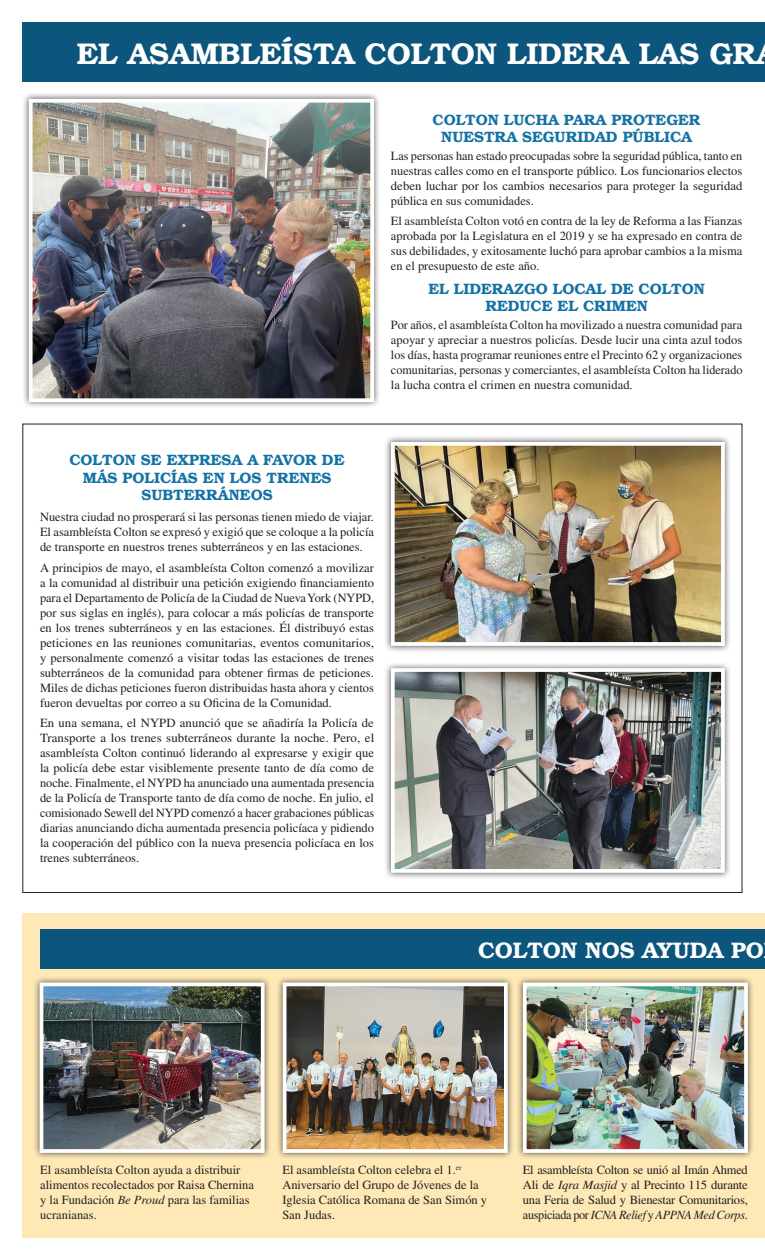
<style>
.page{position:relative;width:765px;height:1260px;background:#fff}
.page>*{position:absolute;margin:0;border:0;box-sizing:border-box;transform-origin:0 0}
.t1{font:600 30px "Bookman";color:#fff}
.t2{font:600 22.5px "Bookman";color:#fff}
.t3{font:600 15px/17.5px "Bookman";color:#1472a4;text-align:center}
.t4{font:12.5px/15px "Times";color:#231f20;text-align:justify}
.s1{font-style:italic}
</style>
<div class="page">
<div style="left:22px;top:913px;width:743px;height:325px;background:#fee9b6"></div>
<div style="left:23px;top:22px;width:742px;height:60px;background:#0c557d"></div>
<div style="left:40px;top:930px;width:725px;height:39px;background:#0c557d"></div>
<div style="left:22px;top:92px;width:359px;height:317px;background:#231f20;opacity:.75"></div>
<img style="left:34px;top:104px;width:335px;height:293px">
<div style="left:29px;top:99px;width:345px;height:303px;border:4px solid #fff"></div>
<div style="left:33px;top:976px;width:238px;height:184px;background:#231f20;opacity:.75"></div>
<img style="left:45px;top:988px;width:215px;height:160px">
<div style="left:40px;top:983px;width:225px;height:170px;border:4px solid #fff"></div>
<div style="left:276px;top:976px;width:238px;height:184px;background:#231f20;opacity:.75"></div>
<img style="left:288px;top:988px;width:215px;height:160px">
<div style="left:283px;top:983px;width:225px;height:170px;border:4px solid #fff"></div>
<div style="left:516px;top:976px;width:239px;height:184px;background:#231f20;opacity:.75"></div>
<img style="left:528px;top:988px;width:215px;height:160px">
<div style="left:523px;top:983px;width:225px;height:170px;border:4px solid #fff"></div>
<div style="left:384px;top:435px;width:347px;height:217px;background:#231f20;opacity:.75"></div>
<img style="left:396px;top:447px;width:324px;height:194px">
<div style="left:391px;top:442px;width:334px;height:204px;border:4px solid #fff"></div>
<div style="left:384px;top:661px;width:347px;height:219px;background:#231f20;opacity:.75"></div>
<img style="left:396px;top:673px;width:324px;height:195px">
<div style="left:391px;top:668px;width:334px;height:205px;border:4px solid #fff"></div>
<h1 class="t1" style="left:77px;top:36px;width:681px">EL ASAMBLEÍSTA COLTON LIDERA LAS GR</h1>
<p class="t3" style="left:433px;top:111px;width:270px">COLTON LUCHA PARA PROTEGER<br>NUESTRA SEGURIDAD PÚBLICA</p>
<p class="t4" style="left:391px;top:148px;width:353px">Las personas han estado preocupadas sobre la seguridad pública, tanto en nuestras calles como en el transporte público. Los funcionarios electos deben luchar por los cambios necesarios para proteger la seguridad pública en sus comunidades.</p>
<p class="t4" style="left:391px;top:214px;width:353px">El asambleísta Colton votó en contra de la ley de Reforma a las Fianzas aprobada por la Legislatura en el 2019 y se ha expresado en contra de sus debilidades, y exitosamente luchó para aprobar cambios a la misma en el presupuesto de este año.</p>
<p class="t3" style="left:428px;top:280px;width:278px">EL LIDERAZGO LOCAL DE COLTON<br>REDUCE EL CRIMEN</p>
<p class="t4" style="left:391px;top:317px;width:353px">Por años, el asambleísta Colton ha movilizado a nuestra comunidad para apoyar y apreciar a nuestros policías. Desde lucir una cinta azul todos los días, hasta programar reuniones entre el Precinto 62 y organizaciones comunitarias, personas y comerciantes, el asambleísta Colton ha liderado la lucha contra el crimen en nuestra comunidad.</p>
<p class="t3" style="left:70px;top:452px;width:276px">COLTON SE EXPRESA A FAVOR DE<br>MÁS POLICÍAS EN LOS TRENES<br>SUBTERRÁNEOS</p>
<p class="t4" style="left:40px;top:509px;width:336px">Nuestra ciudad no prosperará si las personas tienen miedo de viajar.<br>El asambleísta Colton se expresó y exigió que se coloque a la policía de transporte en nuestros trenes subterráneos y en las estaciones.</p>
<p class="t4" style="left:40px;top:560px;width:336px">A principios de mayo, el asambleísta Colton comenzó a movilizar a la comunidad al distribuir una petición exigiendo financiamiento para el Departamento de Policía de la Ciudad de Nueva York (NYPD, por sus siglas en inglés), para colocar a más policías de transporte en los trenes subterráneos y en las estaciones. Él distribuyó estas peticiones en las reuniones comunitarias, eventos comunitarios, y personalmente comenzó a visitar todas las estaciones de trenes subterráneos de la comunidad para obtener firmas de peticiones.<br>Miles de dichas peticiones fueron distribuidas hasta ahora y cientos fueron devueltas por correo a su Oficina de la Comunidad.</p>
<p class="t4" style="left:40px;top:716px;width:336px">En una semana, el NYPD anunció que se añadiría la Policía de Transporte a los trenes subterráneos durante la noche. Pero, el asambleísta Colton continuó liderando al expresarse y exigir que la policía debe estar visiblemente presente tanto de día como de noche. Finalmente, el NYPD ha anunciado una aumentada presencia de la Policía de Transporte tanto de día como de noche. En julio, el comisionado Sewell del NYPD comenzó a hacer grabaciones públicas diarias anunciando dicha aumentada presencia policíaca y pidiendo la cooperación del público con la nueva presencia policíaca en los trenes subterráneos.</p>
<h2 class="t2" style="left:478px;top:937px;width:287px">COLTON NOS AYUDA PO</h2>
<p class="t4" style="left:40px;top:1162px;width:215px;text-align:left">El asambleísta Colton ayuda a distribuir alimentos recolectados por Raisa Chernina y la Fundación <span class="s1">Be Proud</span> para las familias ucranianas.</p>
<p class="t4" style="left:282px;top:1162px;width:206px;text-align:left">El asambleísta Colton celebra el 1.<sup>er<br></sup>Aniversario del Grupo de Jóvenes de la<br>Iglesia Católica Romana de San Simón y<br>San Judas.</p>
<p class="t4" style="left:523px;top:1162px;width:227px">El asambleísta Colton se unió al Imán Ahmed Ali de <span class="s1">Iqra Masjid</span> y al Precinto 115 durante una Feria de Salud y Bienestar Comunitarios, auspiciada por <span class="s1">ICNA Relief</span> y <span class="s1">APPNA Med Corps</span>.</p>
</div>
